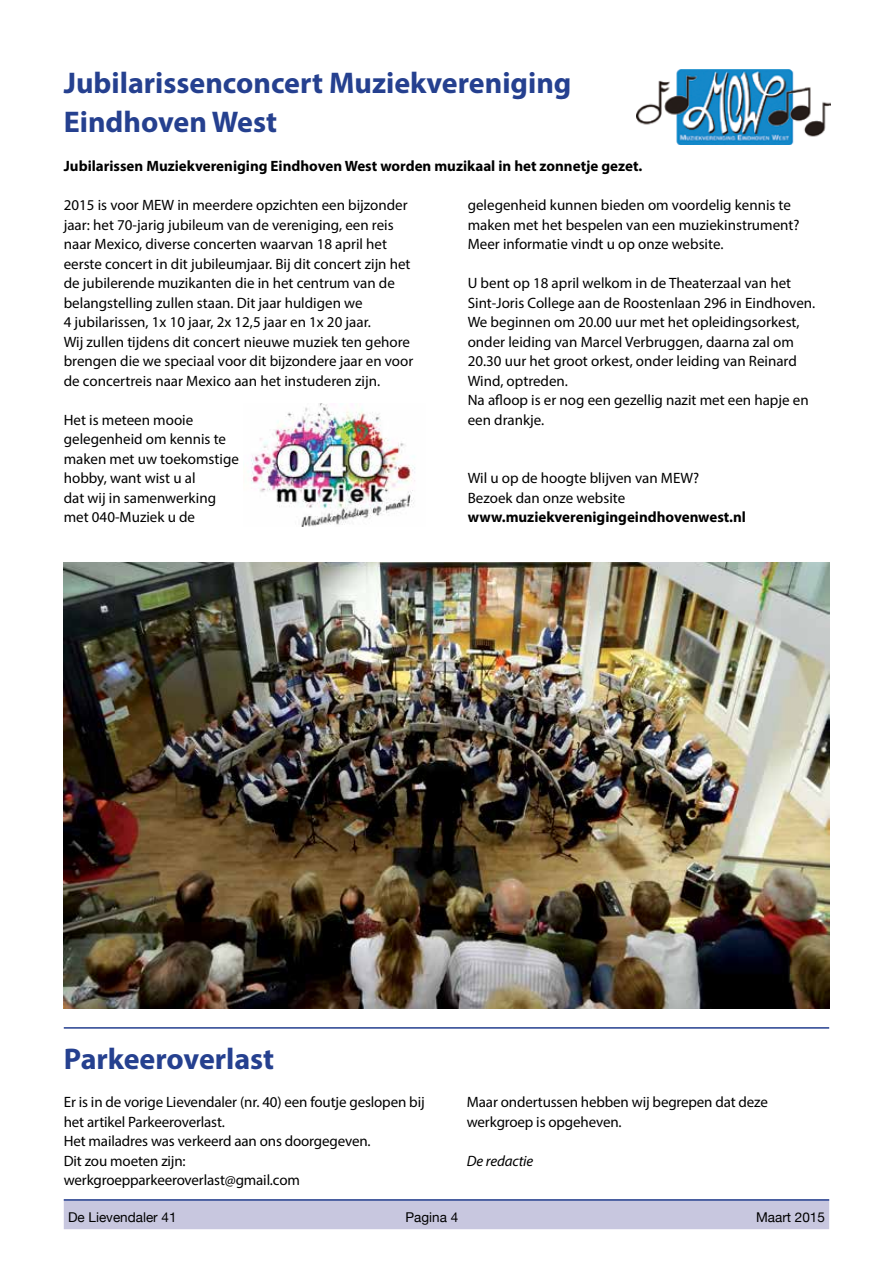
<style>
.page{position:relative;width:893px;height:1263px;background:#fff}
.page>*{position:absolute;margin:0;border:0;box-sizing:border-box;transform-origin:0 0}
.t1{font:700 30px/39px "Myriad Pro";color:#25408f}
.t2{font:15px/19.5px "Myriad Pro";color:#000}
.t3{font:700 15px "Myriad Pro";color:#000}
.t4{font:italic 15px "Myriad Pro";letter-spacing:-.01em;color:#000}
.t5{font:13.5px "Helvetica Neue";color:#000}
</style>
<div class="page">
<div style="left:64px;top:1199px;width:765px;height:30px;background:#c8c7df"></div>
<hr style="left:64px;top:1199px;width:765px;height:2px;background:#25408f">
<hr style="left:64px;top:1027px;width:765px;height:2px;background:#25408f">
<img style="left:64px;top:562px;width:765px;height:447px">
<img style="left:248px;top:404px;width:167px;height:123px">
<img style="left:636px;top:69px;width:194px;height:75px">
<h1 class="t1" style="left:64px;top:62px;width:509px">Jubilarissenconcert Muziekvereniging<br>Eindhoven West</h1>
<p class="t3" style="left:64px;top:156px;width:580px">Jubilarissen Muziekvereniging Eindhoven West worden muzikaal in het zonnetje gezet.</p>
<p class="t2" style="left:64px;top:195px;width:351px">2015 is voor MEW in meerdere opzichten een bijzonder jaar: het 70-jarig jubileum van de vereniging, een reis naar Mexico, diverse concerten waarvan 18 april het eerste concert in dit jubileumjaar. Bij dit concert zijn het de jubilerende muzikanten die in het centrum van de belangstelling zullen staan. Dit jaar huldigen we<br>4 jubilarissen, 1x 10 jaar, 2x 12,5 jaar en 1x 20 jaar.<br>Wij zullen tijdens dit concert nieuwe muziek ten gehore brengen die we speciaal voor dit bijzondere jaar en voor de concertreis naar Mexico aan het instuderen zijn.</p>
<p class="t2" style="left:64px;top:409px;width:177px">Het is meteen mooie gelegenheid om kennis te maken met uw toekomstige hobby, want wist u al<br>dat wij in samenwerking met 040-Muziek u de</p>
<p class="t2" style="left:468px;top:195px;width:333px">gelegenheid kunnen bieden om voordelig kennis te maken met het bespelen van een muziekinstrument?<br>Meer informatie vindt u op onze website.</p>
<p class="t2" style="left:468px;top:273px;width:349px">U bent op 18 april welkom in de Theaterzaal van het Sint-Joris College aan de Roostenlaan 296 in Eindhoven.<br>We beginnen om 20.00 uur met het opleidingsorkest, onder leiding van Marcel Verbruggen, daarna zal om 20.30 uur het groot orkest, onder leiding van Reinard Wind, optreden.<br>Na afloop is er nog een gezellig nazit met een hapje en een drankje.</p>
<p class="t2" style="left:468px;top:468px;width:233px">Wil u op de hoogte blijven van MEW?<br>Bezoek dan onze website</p>
<p class="t3" style="left:468px;top:507px;width:280px">www.muziekverenigingeindhovenwest.nl</p>
<h1 class="t1" style="left:64px;top:1038px;width:212px">Parkeeroverlast</h1>
<p class="t2" style="left:64px;top:1092px;width:362px">Er is in de vorige Lievendaler (nr. 40) een foutje geslopen bij het artikel Parkeeroverlast.<br>Het mailadres was verkeerd aan ons doorgegeven.<br>Dit zou moeten zijn: werkgroepparkeeroverlast@gmail.com</p>
<p class="t2" style="left:467px;top:1092px;width:303px">Maar ondertussen hebben wij begrepen dat deze werkgroep is opgeheven.</p>
<p class="t4" style="left:467px;top:1151px;width:68px">De redactie</p>
<p class="t5" style="left:68px;top:1207px;width:110px">De Lievendaler 41</p>
<p class="t5" style="left:405px;top:1207px;width:54px">Pagina 4</p>
<p class="t5" style="left:756px;top:1207px;width:70px">Maart 2015</p>
</div>
